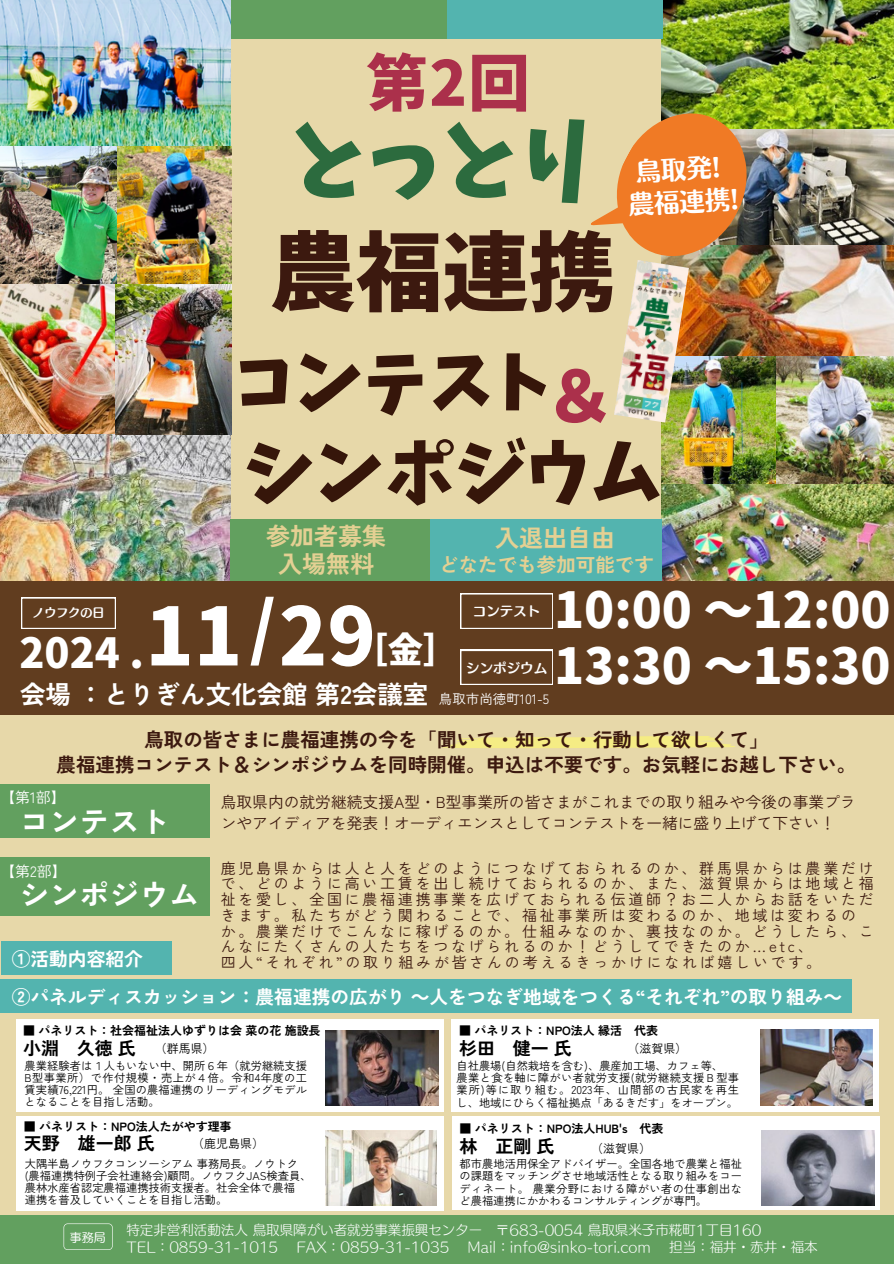
<style>
.page{position:relative;width:894px;height:1264px;background:#fff}
.page>*{position:absolute;margin:0;border:0;box-sizing:border-box;transform-origin:0 0}
.t1{font:86.55px/111.3px "Keifont";color:#2c6b3e}
.t2{font:79.65px "Keifont";color:#fff}
.t3{font:70.5px "Keifont";color:#36160a}
.t4{font:70.5px "Keifont";color:#ab304b}
.t5{font:69.15px "Keifont";color:#fff}
.t6{font:61.8px "Keifont";color:#ab304b}
.t7{font:49.5px "Keifont";color:#fff}
.t8{font:41.25px "Keifont";color:#fff}
.t9{font:35.25px "Keifont";color:#fff}
.t10{font:700 30px "Zen Kaku Gothic New";color:#fff}
.t11{font:700 25.5px "Zen Kaku Gothic New";color:#fff}
.t12{font:25.5px "Motoya Ma Aporo Std W6";color:#fff}
.t13{font:700 24px "Zen Kaku Gothic New";color:#e4d093}
.t14{font:700 19.5px "Zen Kaku Gothic New";color:#3c190f}
.t15{font:700 19.5px "Zen Kaku Gothic New";color:#e4d093}
.t16{font:700 18.75px "Zen Kaku Gothic New";color:#fff}
.t17{font:700 18px "Zen Kaku Gothic New";color:#000}
.t18{font:15.75px/21.3px "Zen Kaku Gothic New";color:#3c190f}
.t19{font:15px/15.8px "Zen Kaku Gothic New";letter-spacing:.18em;color:#3c190f}
.t20{font:15px "Zen Kaku Gothic New";color:#fff}
.t21{font:13.5px "Humming Pro N L";color:#fff}
.t22{font:13.5px "Zen Kaku Gothic New";color:#fff}
.t23{font:13.5px "Canva Humming Pro N B";color:#fff}
.t24{font:700 12px "Zen Kaku Gothic New";color:#000}
.t25{font:12px "Zen Kaku Gothic New";color:#000}
.t26{font:12px "Canva Humming Pro N B";color:#fff}
.t27{font:12px "Canva Humming Pro N M";color:#fff}
.t28{font:11.25px/12.1px "Zen Kaku Gothic New";color:#000;text-align:justify}
.s1{color:#3c190f}
.s2{font-family:"Noto Sans CJ Ksc"}
</style>
<div class="page">
<div style="left:0;top:0;width:893px;height:1263px;background:#e7d8a9"></div>
<img style="left:0;top:0;width:231px;height:147px">
<img style="left:661px;top:355px;width:115px;height:129px">
<img style="left:116px;top:147px;width:115px;height:138px">
<img style="left:0;top:147px;width:116px;height:138px">
<img style="left:0;top:285px;width:118px;height:150px">
<img style="left:0;top:435px;width:231px;height:146px">
<img style="left:771px;top:128px;width:122px;height:117px">
<img style="left:776px;top:355px;width:117px;height:129px">
<img style="left:688px;top:245px;width:205px;height:110px">
<img style="left:116px;top:285px;width:115px;height:149px">
<img style="left:661px;top:0;width:231px;height:128px">
<img style="left:661px;top:484px;width:232px;height:97px">
<div style="left:231px;top:0;width:217px;height:39px;background:#62a05f"></div>
<div style="left:446px;top:0;width:216px;height:39px;background:#53b4af"></div>
<div style="left:230px;top:519px;width:200px;height:63px;background:#62a05f"></div>
<div style="left:430px;top:519px;width:231px;height:63px;background:#53b4af"></div>
<div style="left:0;top:581px;width:893px;height:133px;background:#613d1f"></div>
<img style="left:614px;top:283px;width:74px;height:139px">
<img style="left:591px;top:91px;width:180px;height:192px">
<svg style="left:460px;top:593px;width:92px;height:36px"></svg>
<svg style="left:460px;top:650px;width:92px;height:35px"></svg>
<svg style="left:21px;top:597px;width:95px;height:32px"></svg>
<div style="left:0;top:1215px;width:893px;height:48px;background:#62a05f"></div>
<svg style="left:63px;top:1223px;width:50px;height:26px"></svg>
<div style="left:1px;top:941px;width:170px;height:34px;background:#53b4af"></div>
<svg style="left:16px;top:1019px;width:427px;height:191px"></svg>
<img style="left:325px;top:1130px;width:111px;height:75px">
<svg style="left:451px;top:1019px;width:428px;height:190px"></svg>
<img style="left:759px;top:1029px;width:113px;height:76px">
<div style="left:0;top:979px;width:851px;height:33px;background:#53b4af"></div>
<div style="left:0;top:784px;width:210px;height:54px;background:#62a05f"></div>
<div style="left:0;top:856px;width:210px;height:59px;background:#62a05f"></div>
<svg style="left:443px;top:736px;width:292px;height:12px"></svg>
<p class="t6" style="left:366px;top:53px;width:165px">第2回</p>
<p class="t1" style="left:269px;top:106px;width:347px">とっとり<span class="s1">農福連携</span></p>
<p class="t3" style="left:236px;top:347px;width:318px">コンテスト</p>
<p class="t4" style="left:544px;top:361px;width:72px">＆</p>
<p class="t12" style="left:634px;top:159px;width:86px;rotate:-3deg">鳥取発!</p>
<h1 class="t12" style="left:627px;top:192px;width:112px;rotate:-3deg">農福連携!</h1>
<h2 class="t3" style="left:243px;top:437px;width:420px">シンポジウム</h2>
<p class="t13" style="left:266px;top:517px;width:121px">参加者募集</p>
<p class="t13" style="left:278px;top:545px;width:97px">入場無料</p>
<p class="t13" style="left:495px;top:519px;width:121px">入退出自由</p>
<p class="t15" style="left:439px;top:549px;width:216px">どなたでも参加可能です</p>
<h4 class="t5" style="left:249px;top:593px;width:28px">/</h4>
<p class="t2" style="left:145px;top:597px;width:232px">11 29</p>
<p class="t23" style="left:473px;top:604px;width:69px">コンテスト</p>
<h5 class="t26" style="left:33px;top:606px;width:71px">ノウフクの日</h5>
<p class="t9" style="left:352px;top:633px;width:107px">［金］</p>
<p class="t11" style="left:20px;top:674px;width:410px">会場：とりぎん文化会館第2会議室</p>
<p class="t22" style="left:439px;top:688px;width:112px">鳥取市尚徳町101-5</p>
<h2 class="t8" style="left:19px;top:632px;width:126px">2024 .</h2>
<p class="t23" style="left:466px;top:660px;width:83px">シンポジウム</p>
<p class="t7" style="left:554px;top:585px;width:338px">10:00 ～12:00</p>
<p class="t7" style="left:554px;top:641px;width:338px">13:30 ～15:30</p>
<p class="t14" style="left:144px;top:724px;width:625px">鳥取の皆さまに農福連携の今を「聞いて・知って・行動して欲しくて」</p>
<p class="t14" style="left:57px;top:749px;width:801px">農福連携コンテスト＆シンポジウムを同時開催。申込は不要です。お気軽にお越し下さい。</p>
<p class="t20" style="left:0;top:785px;width:67px">【第1部】</p>
<p class="t10" style="left:19px;top:797px;width:151px">コンテスト</p>
<p class="t18" style="left:221px;top:790px;width:636px">鳥取県内の就労継続支援A型・B型事業所の皆さまがこれまでの取り組みや今後の事業プランやアイディアを発表！オーディエンスとしてコンテストを一緒に盛り上げて下さい！</p>
<p class="t19" style="left:221px;top:859px;width:654px">鹿児島県からは人と人をどのようにつなげておられるのか、群馬県からは農業だけで、どのように高い工賃を出し続けておられるのか、また、滋賀県からは地域と福祉を愛し、全国に農福連携事業を広げておられる伝道師？お二人からお話をいただきます。私たちがどう関わることで、福祉事業所は変わるのか、地域は変わるのか。農業だけでこんなに稼げるのか。仕組みなのか、裏技なのか。どうしたら、こんなにたくさんの人たちをつなげられるのか！どうしてできたのか…etc、</p>
<p class="t19" style="left:221px;top:953px;width:602px">四人“それぞれ”の取り組みが皆さんの考えるきっかけになれば嬉しいです。</p>
<p class="t16" style="left:12px;top:981px;width:830px">②パネルディスカッション：農福連携の広がり<span class="s2">～</span>人をつなぎ地域をつくる“それぞれ”の取り組み<span class="s2">～</span></p>
<p class="t20" style="left:0;top:859px;width:68px">【第2部】</p>
<p class="t10" style="left:19px;top:871px;width:181px">シンポジウム</p>
<p class="t16" style="left:12px;top:944px;width:133px">①活動内容紹介</p>
<p class="t24" style="left:23px;top:1021px;width:299px">■ パネリスト：社会福祉法人ゆずりは会菜の花施設長</p>
<p class="t17" style="left:23px;top:1034px;width:114px">小淵 久徳氏</p>
<p class="t28" style="left:25px;top:1058px;width:284px">農業経験者は１人もいない中、開所６年（就労継続支援B型事業所）で作付規模・売上が４倍。令和4年度の工賃実績76,221円。全国の農福連携のリーディングモデルとなることを目指し活動。</p>
<p class="t25" style="left:155px;top:1038px;width:61px">（群馬県）</p>
<p class="t24" style="left:24px;top:1116px;width:209px">■ パネリスト：NPO法人たがやす理事</p>
<p class="t17" style="left:24px;top:1129px;width:132px">天野 雄一郎氏</p>
<p class="t28" style="left:25px;top:1156px;width:275px">大隅半島ノウフクコンソーシアム事務局長。ノウトク</p>
<p class="t28" style="left:25px;top:1168px;width:288px">(農福連携特例子会社連絡会)顧問。ノウフクJAS検査員、</p>
<p class="t28" style="left:25px;top:1180px;width:272px">農林水産省認定農福連携技術支援者。社会全体で農福</p>
<p class="t28" style="left:25px;top:1193px;width:204px">連携を普及していくことを目指し活動。</p>
<p class="t25" style="left:192px;top:1134px;width:73px">（鹿児島県）</p>
<p class="t24" style="left:459px;top:1020px;width:200px">■ パネリスト：NPO法人縁活 代表</p>
<p class="t17" style="left:459px;top:1033px;width:114px">杉田 健一氏</p>
<p class="t25" style="left:627px;top:1038px;width:61px">（滋賀県）</p>
<p class="t28" style="left:456px;top:1058px;width:268px">自社農場(自然栽培を含む)、農産加工場、カフェ等、</p>
<p class="t28" style="left:456px;top:1071px;width:284px">農業と食を軸に障がい者就労支援(就労継続支援Ｂ型事業所)等に取り組む。2023年、山間部の古民家を再生し、地域にひらく福祉拠点「あるきだす」をオープン。</p>
<p class="t24" style="left:459px;top:1119px;width:205px">■ パネリスト：NPO法人HUB's 代表</p>
<p class="t17" style="left:459px;top:1132px;width:96px">林 正剛氏</p>
<p class="t28" style="left:459px;top:1157px;width:284px">都市農地活用保全アドバイザー。全国各地で農業と福祉の課題をマッチングさせ地域活性となる取り組みをコーディネート。農業分野における障がい者の仕事創出など農福連携にかかわるコンサルティングが専門。</p>
<p class="t25" style="left:591px;top:1139px;width:61px">（滋賀県）</p>
<h6 class="t27" style="left:70px;top:1230px;width:38px">事務局</h6>
<p class="t21" style="left:126px;top:1223px;width:636px">特定非営利活動法人鳥取県障がい者就労事業振興センター 〒683-0054 鳥取県米子市糀町1丁目 160</p>
<p class="t21" style="left:126px;top:1240px;width:153px">TEL：0859-31-1015</p>
<p class="t21" style="left:296px;top:1240px;width:154px">FAX：0859-31-1035</p>
<p class="t21" style="left:467px;top:1240px;width:185px">Mail：info@sinko-tori.com</p>
<p class="t21" style="left:669px;top:1240px;width:150px">担当：福井・赤井・福本</p>
</div>
